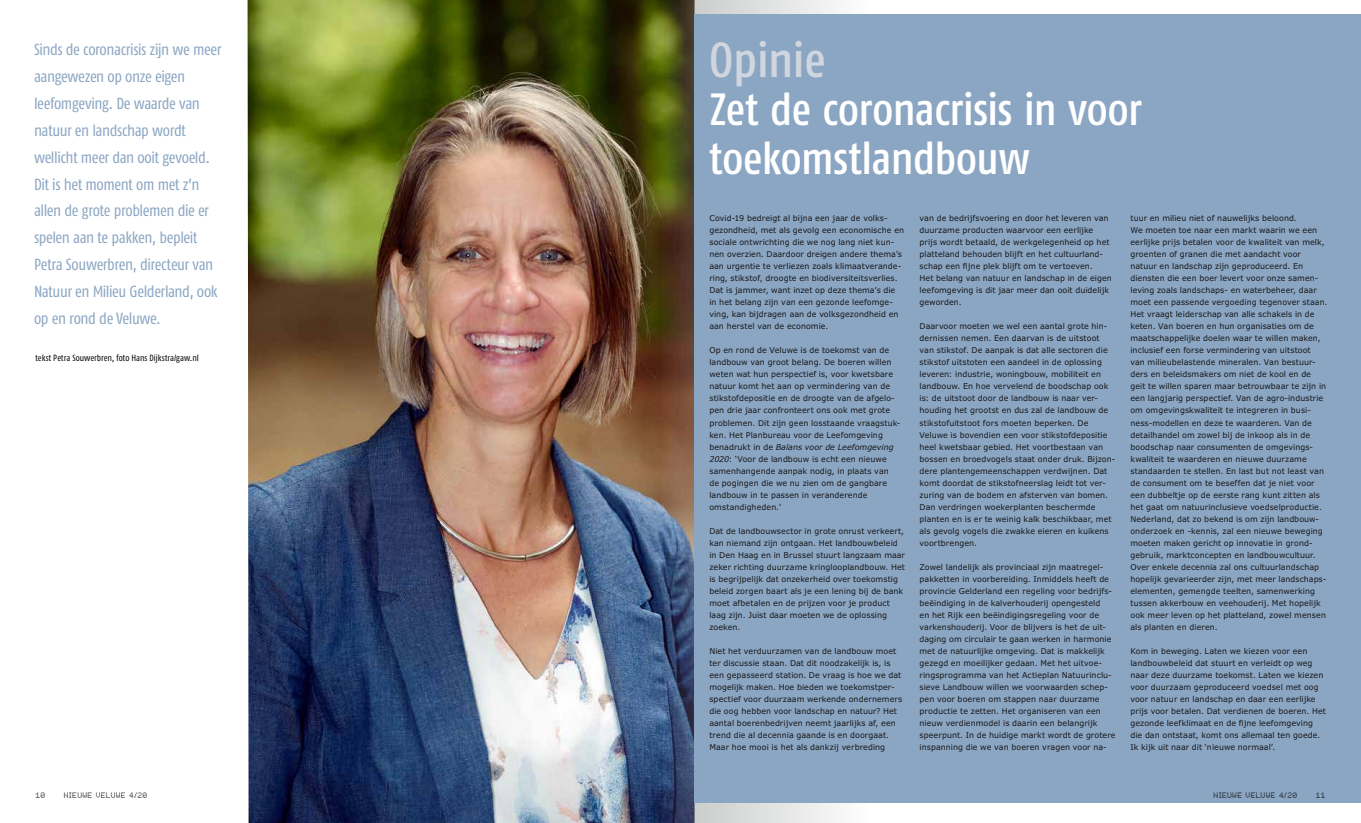
<style>
.page{position:relative;width:1361px;height:823px;background:#fff}
.page>*{position:absolute;margin:0;border:0;box-sizing:border-box;transform-origin:0 0}
.t1{font:49px "Fago Co Med";letter-spacing:-.005em;color:#cfd6df}
.t2{font:45px/49px "Fago Co Med";letter-spacing:-.01em;color:#fff}
.t3{font:16px/26.8px "Fago Co";letter-spacing:-.025em;color:#8ba6c2}
.t4{font:9px "Fago Co";letter-spacing:.005em;color:#000}
.t5{font:8px/12px "Verdana";letter-spacing:.005em;color:#171617}
.t6{font:8px "Dot Matrix Two";letter-spacing:.045em;color:#000}
.s1{font-style:italic}
</style>
<div class="page">
<img style="left:248px;top:0;width:446px;height:822px">
<div style="left:694px;top:14px;width:667px;height:788px;background:#8ba6c3"></div>
<p class="t3" style="left:34px;top:36px;width:189px">Sinds de coronacrisis zijn we meer aangewezen op onze eigen leefomgeving. De waarde van natuur en landschap wordt wellicht meer dan ooit gevoeld.<br>Dit is het moment om met z’n allen de grote problemen die er spelen aan te pakken, bepleit<br>Petra Souwerbren, directeur van<br>Natuur en Milieu Gelderland, ook op en rond de Veluwe.</p>
<p class="t4" style="left:35px;top:352px;width:165px">tekst Petra Souwerbren, foto Hans Dijkstra/gaw.nl</p>
<h1 class="t1" style="left:709px;top:32px;width:118px">Opinie</h1>
<h2 class="t2" style="left:709px;top:84px;width:434px">Zet de coronacrisis in voor toekomstlandbouw</h2>
<p class="t5" style="left:709px;top:212px;width:196px">Covid-19 bedreigt al bijna een jaar de volks&shy;gezondheid, met als gevolg een economische en sociale ontwrichting die we nog lang niet kun&shy;nen overzien. Daardoor dreigen andere thema’s aan urgentie te verliezen zoals klimaatverande&shy;ring, stikstof, droogte en biodiversiteitsverlies.<br>Dat is jammer, want inzet op deze thema’s die in het belang zijn van een gezonde leefomge&shy;ving, kan bijdragen aan de volksgezondheid en aan herstel van de economie.</p>
<p class="t5" style="left:709px;top:344px;width:193px">Op en rond de Veluwe is de toekomst van de landbouw van groot belang. De boeren willen weten wat hun perspectief is, voor kwetsbare natuur komt het aan op vermindering van de stikstofdepositie en de droogte van de afgelo&shy;pen drie jaar confronteert ons ook met grote problemen. Dit zijn geen losstaande vraagstuk&shy;ken. Het Planbureau voor de Leefomgeving benadrukt in de <span class="s1">Balans voor de Leefomgeving 2020</span>: ‘Voor de landbouw is echt een nieuwe samenhangende aanpak nodig, in plaats van de pogingen die we nu zien om de gangbare landbouw in te passen in veranderende omstandigheden.’</p>
<p class="t5" style="left:709px;top:524px;width:197px">Dat de landbouwsector in grote onrust verkeert, kan niemand zijn ontgaan. Het landbouwbeleid in Den Haag en in Brussel stuurt langzaam maar zeker richting duurzame kringlooplandbouw. Het is begrijpelijk dat onzekerheid over toekomstig beleid zorgen baart als je een lening bij de bank moet afbetalen en de prijzen voor je product laag zijn. Juist daar moeten we de oplossing zoeken.</p>
<p class="t5" style="left:709px;top:644px;width:194px">Niet het verduurzamen van de landbouw moet ter discussie staan. Dat dit noodzakelijk is, is een gepasseerd station. De vraag is hoe we dat mogelijk maken. Hoe bieden we toekomstper&shy;spectief voor duurzaam werkende ondernemers die oog hebben voor landschap en natuur? Het aantal boerenbedrijven neemt jaarlijks af, een trend die al decennia gaande is en doorgaat.<br>Maar hoe mooi is het als dankzij verbreding</p>
<p class="t5" style="left:919px;top:212px;width:194px">van de bedrijfsvoering en door het leveren van duurzame producten waarvoor een eerlijke prijs wordt betaald, de werkgelegenheid op het platteland behouden blijft en het cultuurland&shy;schap een fijne plek blijft om te vertoeven.<br>Het belang van natuur en landschap in de eigen leefomgeving is dit jaar meer dan ooit duidelijk geworden.</p>
<p class="t5" style="left:919px;top:320px;width:197px">Daarvoor moeten we wel een aantal grote hin&shy;dernissen nemen. Een daarvan is de uitstoot van stikstof. De aanpak is dat alle sectoren die stikstof uitstoten een aandeel in de oplossing leveren: industrie, woningbouw, mobiliteit en landbouw. En hoe vervelend de boodschap ook is: de uitstoot door de landbouw is naar ver&shy;houding het grootst en dus zal de landbouw de stikstofuitstoot fors moeten beperken. De Veluwe is bovendien een voor stikstofdepositie heel kwetsbaar gebied. Het voortbestaan van bossen en broedvogels staat onder druk. Bijzon&shy;dere plantengemeenschappen verdwijnen. Dat komt doordat de stikstofneerslag leidt tot ver&shy;zuring van de bodem en afsterven van bomen.<br>Dan verdringen woekerplanten beschermde planten en is er te weinig kalk beschikbaar, met als gevolg vogels die zwakke eieren en kuikens voortbrengen.</p>
<p class="t5" style="left:919px;top:560px;width:198px">Zowel landelijk als provinciaal zijn maatregel&shy;pakketten in voorbereiding. Inmiddels heeft de provincie Gelderland een regeling voor bedrijfs&shy;beëindiging in de kalverhouderij opengesteld<br>en het Rijk een beëindigingsregeling voor de varkenshouderij. Voor de blijvers is het de uit&shy;daging om circulair te gaan werken in harmonie met de natuurlijke omgeving. Dat is makkelijk gezegd en moeilijker gedaan. Met het uitvoe&shy;ringsprogramma van het Actieplan Natuurinclu&shy;sieve Landbouw willen we voorwaarden schep&shy;pen voor boeren om stappen naar duurzame productie te zetten. Het organiseren van een nieuw verdienmodel is daarin een belangrijk speerpunt. In de huidige markt wordt de grotere inspanning die we van boeren vragen voor na-</p>
<p class="t5" style="left:1130px;top:212px;width:199px">tuur en milieu niet of nauwelijks beloond.<br>We moeten toe naar een markt waarin we een eerlijke prijs betalen voor de kwaliteit van melk, groenten of granen die met aandacht voor natuur en landschap zijn geproduceerd. En diensten die een boer levert voor onze samen&shy;leving zoals landschaps- en waterbeheer, daar moet een passende vergoeding tegenover staan.<br>Het vraagt leiderschap van alle schakels in de keten. Van boeren en hun organisaties om de maatschappelijke doelen waar te willen maken, inclusief een forse vermindering van uitstoot<br>van milieubelastende mineralen. Van bestuur&shy;ders en beleidsmakers om niet de kool en de geit te willen sparen maar betrouwbaar te zijn in een langjarig perspectief. Van de agro-industrie om omgevingskwaliteit te integreren in busi&shy;ness-modellen en deze te waarderen. Van de detailhandel om zowel bij de inkoop als in de boodschap naar consumenten de omgevings&shy;kwaliteit te waarderen en nieuwe duurzame standaarden te stellen. En last but not least van de consument om te beseffen dat je niet voor een dubbeltje op de eerste rang kunt zitten als het gaat om natuurinclusieve voedselproductie.<br>Nederland, dat zo bekend is om zijn landbouw&shy;onderzoek en -kennis, zal een nieuwe beweging moeten maken gericht op innovatie in grond&shy;gebruik, marktconcepten en landbouwcultuur.<br>Over enkele decennia zal ons cultuurlandschap hopelijk gevarieerder zijn, met meer landschaps&shy;elementen, gemengde teelten, samenwerking tussen akkerbouw en veehouderij. Met hopelijk ook meer leven op het platteland, zowel mensen als planten en dieren.</p>
<p class="t5" style="left:1130px;top:644px;width:197px">Kom in beweging. Laten we kiezen voor een landbouwbeleid dat stuurt en verleidt op weg naar deze duurzame toekomst. Laten we kiezen voor duurzaam geproduceerd voedsel met oog voor natuur en landschap en daar een eerlijke prijs voor betalen. Dat verdienen de boeren. Het gezonde leefklimaat en de fijne leefomgeving die dan ontstaat, komt ons allemaal ten goede.<br>Ik kijk uit naar dit ‘nieuwe normaal’.</p>
<p class="t6" style="left:35px;top:790px;width:11px">10</p>
<p class="t6" style="left:64px;top:790px;width:85px">NIEUWE VELUWE 4/20</p>
<p class="t6" style="left:1213px;top:790px;width:85px">NIEUWE VELUWE 4/20</p>
<p class="t6" style="left:1315px;top:790px;width:11px">11</p>
</div>
